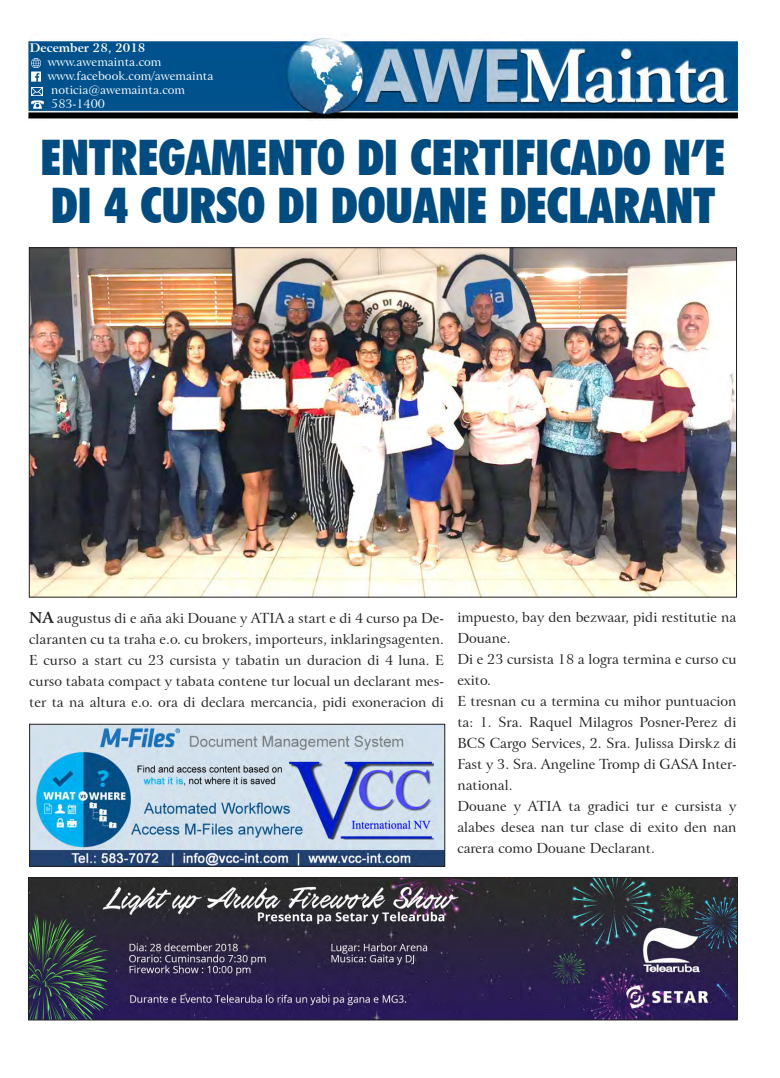
<style>
.page{position:relative;width:780px;height:1078px;background:#fff}
.page>*{position:absolute;margin:0;border:0;box-sizing:border-box;transform-origin:0 0}
.No_Spacing{font:900 condensed 49px/48px "Futura BT";color:#004b80}
.Body_Text_14{font:13.8px/21px "Arrus BT";color:#231f20}
.t1{font:12px "Arrus BT";color:#fff}
.t2{font:700 12px "Arrus BT";color:#fff}
.s1{font-weight:700;font-size:15px}
</style>
<div class="page">
<img style="left:31px;top:725px;width:412px;height:139px">
<div style="left:29px;top:723px;width:416px;height:143px;border:1px solid #231f20"></div>
<img style="left:30px;top:879px;width:705px;height:138px">
<div style="left:28px;top:877px;width:709px;height:142px;border:1px solid #231f20"></div>
<img style="left:31px;top:249px;width:703px;height:346px">
<img style="left:28px;top:37px;width:709px;height:82px">
<svg style="left:32px;top:58px;width:9px;height:23px"></svg>
<svg style="left:32px;top:87px;width:11px;height:23px"></svg>
<p class="t2" style="left:30px;top:40px;width:117px">December 28, 2018</p>
<p class="t1" style="left:48px;top:54px;width:115px">www.awemainta.com</p>
<p class="t1" style="left:48px;top:68px;width:167px">www.facebook.com/awemainta</p>
<p class="t1" style="left:51px;top:82px;width:135px">noticia@awemainta.com</p>
<p class="t1" style="left:51px;top:96px;width:55px">583-1400</p>
<p class="No_Spacing" style="left:41px;top:133px;width:686px">ENTREGAMENTO DI CERTIFICADO N’E<br>DI 4 CURSO DI DOUANE DECLARANT</p>
<p class="Body_Text_14" style="left:29px;top:607px;width:416px"><span class="s1">NA</span> augustus di e aña aki Douane y ATIA a start e di 4 curso pa De&shy;claranten cu ta traha e.o. cu brokers, importeurs, inklaringsagenten.</p>
<p class="Body_Text_14" style="left:29px;top:649px;width:416px;text-align:justify">E curso a start cu 23 cursista y tabatin un duracion di 4 luna. E curso tabata compact y tabata contene tur locual un declarant mes&shy;ter ta na altura e.o. ora di declara mercancia, pidi exoneracion di</p>
<p class="Body_Text_14" style="left:457px;top:606px;width:280px">impuesto, bay den bezwaar, pidi restitutie na<br>Douane.</p>
<p class="Body_Text_14" style="left:457px;top:648px;width:280px">Di e 23 cursista 18 a logra termina e curso cu exito.</p>
<p class="Body_Text_14" style="left:457px;top:690px;width:281px;text-align:justify">E tresnan cu a termina cu mihor puntuacion ta: 1. Sra. Raquel Milagros Posner-Perez di BCS Cargo Services, 2. Sra. Julissa Dirskz di Fast y 3. Sra. Angeline Tromp di GASA Inter&shy;national.</p>
<p class="Body_Text_14" style="left:457px;top:795px;width:281px;text-align:justify">Douane y ATIA ta gradici tur e cursista y alabes desea nan tur clase di exito den nan carera como Douane Declarant.</p>
</div>
